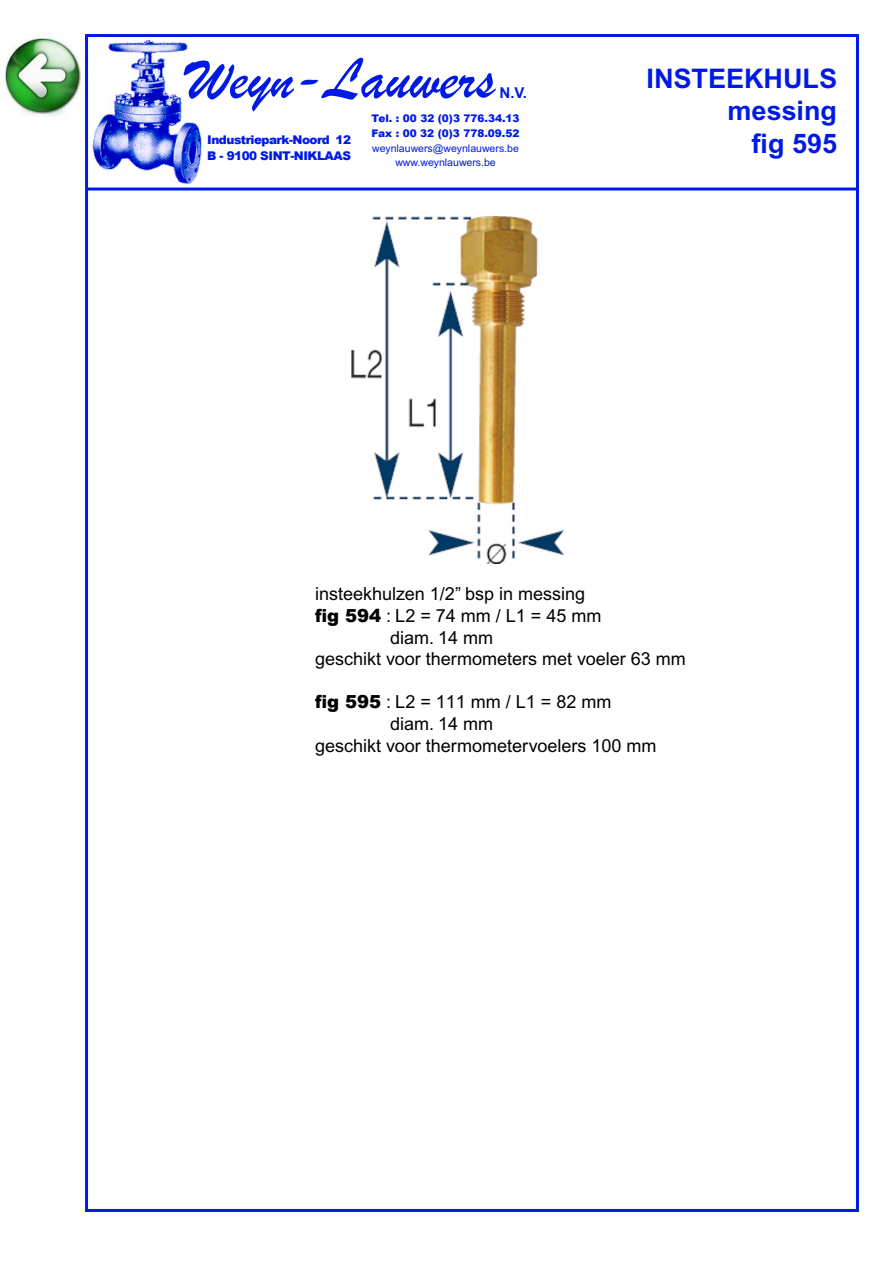
<style>
.page{position:relative;width:893px;height:1263px;background:#fff}
.page>*{position:absolute;margin:0;border:0;box-sizing:border-box;transform-origin:0 0}
.t1{font:61.5px "Brush Script";color:#001ae6}
.t2{font:700 27px/32.4px "Arial";color:#001ae6;text-align:right}
.t3{font:18px "Arial";color:#000}
.t4{font:700 15px "Arial";color:#001ae6}
.t5{font:900 12px/16.5px "Arial";letter-spacing:-.04em;color:#001ae6}
.t6{font:900 10.5px/15px "Arial";color:#001ae6;text-align:justify}
.t7{font:10.5px "Arial";letter-spacing:.005em;color:#001ae6}
.s1{font-weight:400}
.s2{font-weight:900}
</style>
<div class="page">
<img style="left:0;top:33px;width:81px;height:84px">
<img style="left:351px;top:216px;width:213px;height:348px">
<img style="left:89px;top:39px;width:117px;height:149px">
<hr style="left:88px;top:188px;width:771px;height:2px;background:#001ae6">
<p class="t1" style="left:186px;top:41px;width:310px">Weyn-Lauwers</p>
<p class="t4" style="left:499px;top:84px;width:29px">N.V.</p>
<p class="t5" style="left:207px;top:131px;width:145px">Industriepark-Noord 12<br>B - 9100 SINT-NIKLAAS</p>
<p class="t6" style="left:371px;top:111px;width:150px">Tel. : 00 32 (0)3 776.34.13<br>Fax : 00 32 (0)3 778.09.52 <span class="s1">weynlauwers@weynlauwers.be</span></p>
<p class="t7" style="left:395px;top:156px;width:102px">www.weynlauwers.be</p>
<p class="t2" style="left:646px;top:62px;width:192px">INSTEEKHULS messing<br>fig 595</p>
<p class="t3" style="left:315px;top:584px;width:272px">insteekhulzen 1/2” bsp in messing</p>
<p class="t3" style="left:315px;top:605px;width:288px"><span class="s2">fig 594</span> : L2 = 74 mm / L1 = 45 mm</p>
<p class="t3" style="left:390px;top:627px;width:104px">diam. 14 mm</p>
<p class="t3" style="left:315px;top:648px;width:372px">geschikt voor thermometers met voeler 63 mm</p>
<p class="t3" style="left:315px;top:692px;width:298px"><span class="s2">fig 595</span> : L2 = 111 mm / L1 = 82 mm</p>
<p class="t3" style="left:390px;top:713px;width:104px">diam. 14 mm</p>
<p class="t3" style="left:315px;top:735px;width:343px">geschikt voor thermometervoelers 100 mm</p>
</div>
